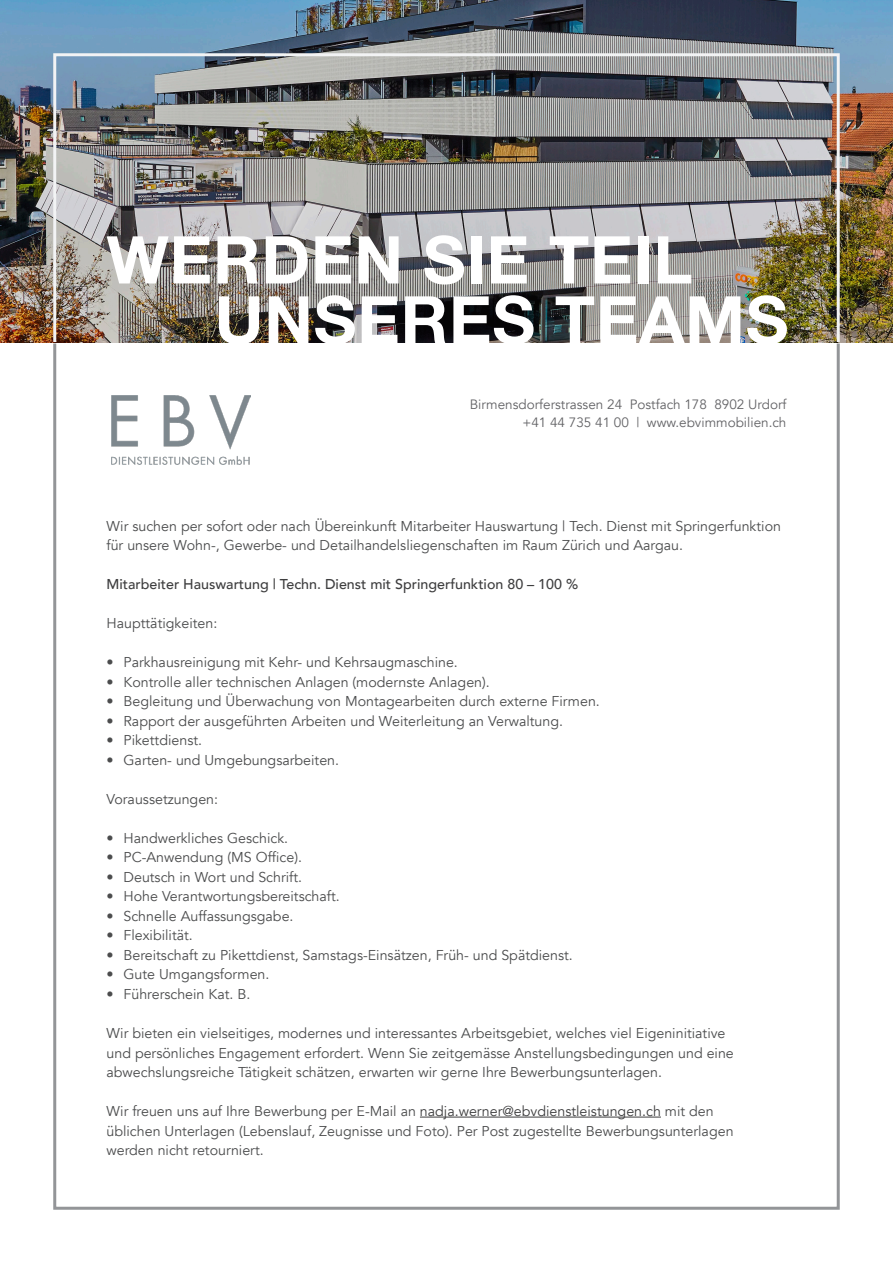
<style>
.page{position:relative;width:893px;height:1263px;background:#fff}
.page>*{position:absolute;margin:0;border:0;box-sizing:border-box;transform-origin:0 0}
.t1{font:700 66px/60px "Helvetica Neue";letter-spacing:.01em;color:#fff}
.t2{font:14.25px/19.5px "Avenir";color:#4b4c4d}
.t3{font:500 14.25px "Avenir";color:#3e3e3f}
.t4{font:13.5px/18px "Avenir";color:#636366;text-align:right}
.s1{color:#3e3e3f}
</style>
<div class="page">
<img style="left:0;top:0;width:893px;height:343px">
<hr style="left:420px;top:1117px;width:241px;height:1px;background:#3e3e3f">
<img style="left:112px;top:395px;width:138px;height:70px">
<div style="left:53px;top:53px;width:787px;height:290px;border:3px solid #f2f3f4"></div>
<p class="t1" style="left:214px;top:232px;width:575px;text-indent:-108px">WERDEN SIE TEIL<br>UNSERES TEAMS</p>
<p class="t4" style="left:470px;top:395px;width:318px">Birmensdorferstrassen 24 Postfach 178 8902 Urdorf +41 44 735 41 00 | www.ebvimmobilien.ch</p>
<p class="t2" style="left:106px;top:516px;width:676px">Wir suchen per sofort oder nach Übereinkunft Mitarbeiter Hauswartung | Tech. Dienst mit Springerfunktion für unsere Wohn-, Gewerbe- und Detailhandelsliegenschaften im Raum Zürich und Aargau.</p>
<p class="t3" style="left:106px;top:572px;width:473px">Mitarbeiter Hauswartung | Techn. Dienst mit Springerfunktion 80 – 100 %</p>
<p class="t2" style="left:106px;top:614px;width:112px">Haupttätigkeiten:</p>
<p class="t2" style="left:106px;top:653px;width:353px">• Parkhausreinigung mit Kehr- und Kehrsaugmaschine.</p>
<p class="t2" style="left:106px;top:672px;width:385px">• Kontrolle aller technischen Anlagen (modernste Anlagen).</p>
<p class="t2" style="left:106px;top:692px;width:495px">• Begleitung und Überwachung von Montagearbeiten durch externe Firmen.</p>
<p class="t2" style="left:106px;top:711px;width:458px">• Rapport der ausgeführten Arbeiten und Weiterleitung an Verwaltung.</p>
<p class="t2" style="left:106px;top:731px;width:97px">• Pikettdienst.</p>
<p class="t2" style="left:106px;top:750px;width:234px">• Garten- und Umgebungsarbeiten.</p>
<p class="t2" style="left:106px;top:789px;width:113px">Voraussetzungen:</p>
<p class="t2" style="left:106px;top:828px;width:183px">• Handwerkliches Geschick.</p>
<p class="t2" style="left:106px;top:848px;width:197px">• PC-Anwendung (MS Office).</p>
<p class="t2" style="left:106px;top:867px;width:197px">• Deutsch in Wort und Schrift.</p>
<p class="t2" style="left:106px;top:887px;width:235px">• Hohe Verantwortungsbereitschaft.</p>
<p class="t2" style="left:106px;top:906px;width:189px">• Schnelle Auffassungsgabe.</p>
<p class="t2" style="left:106px;top:926px;width:88px">• Flexibilität.</p>
<p class="t2" style="left:106px;top:945px;width:468px">• Bereitschaft zu Pikettdienst, Samstags-Einsätzen, Früh- und Spätdienst.</p>
<p class="t2" style="left:106px;top:965px;width:164px">• Gute Umgangsformen.</p>
<p class="t2" style="left:106px;top:984px;width:145px">• Führerschein Kat. B.</p>
<p class="t2" style="left:106px;top:1023px;width:629px">Wir bieten ein vielseitiges, modernes und interessantes Arbeitsgebiet, welches viel Eigeninitiative und persönliches Engagement erfordert. Wenn Sie zeitgemässe Anstellungsbedingungen und eine abwechslungsreiche Tätigkeit schätzen, erwarten wir gerne Ihre Bewerbungsunterlagen.</p>
<p class="t2" style="left:106px;top:1101px;width:629px">Wir freuen uns auf Ihre Bewerbung per E-Mail an <span class="s1">nadja.werner@ebvdienstleistungen.ch</span> mit den üblichen Unterlagen (Lebenslauf, Zeugnisse und Foto). Per Post zugestellte Bewerbungsunterlagen werden nicht retourniert.</p>
</div>
